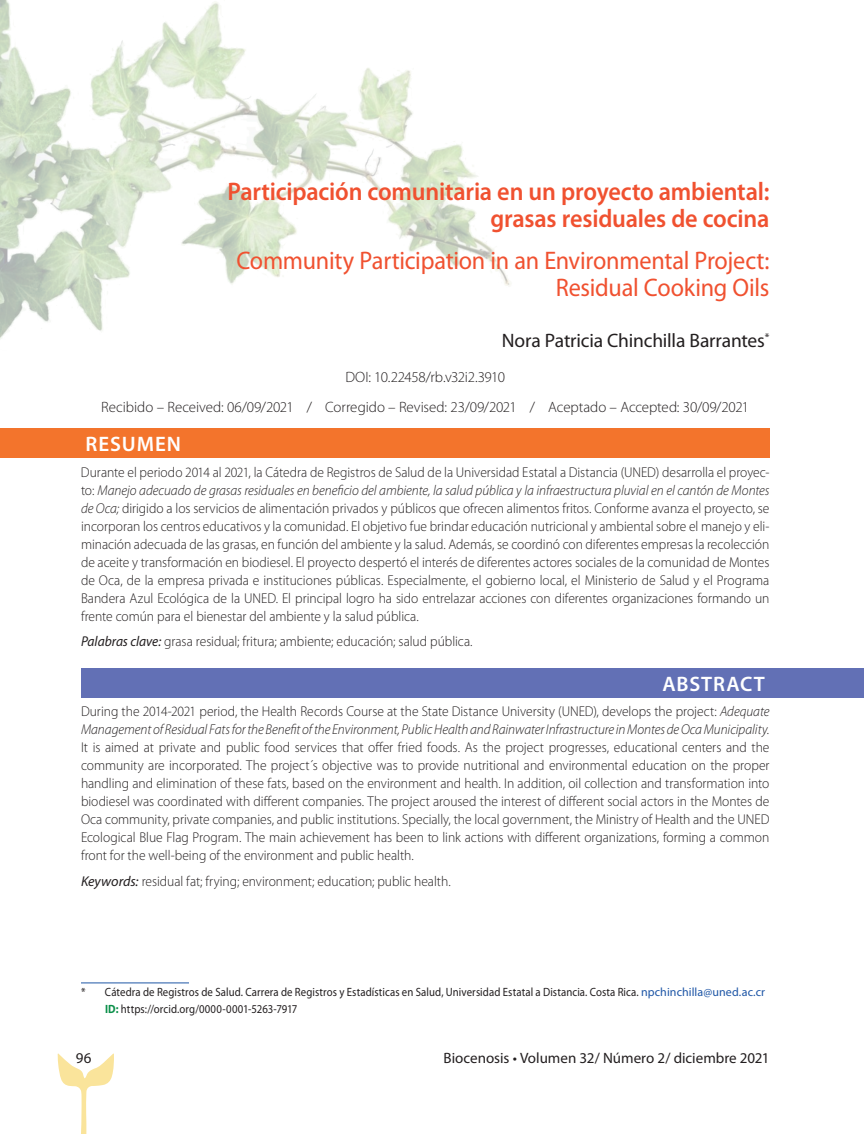
<style>
.page{position:relative;width:864px;height:1134px;background:#fff}
.page>*{position:absolute;margin:0;border:0;box-sizing:border-box;transform-origin:0 0}
.t1{font:600 25.5px/27px "Myriad Pro";letter-spacing:-.01em;color:#f05130;text-align:right;scale:.95 1}
.t2{font:25.5px/27px "Myriad Pro";letter-spacing:-.01em;color:#f05130;text-align:right;scale:.95 1}
.t3{font:600 21px "Myriad Pro";letter-spacing:.045em;color:#fff}
.t4{font:19.5px "Myriad Pro";letter-spacing:-.01em;color:#231f20}
.t5{font:300 15px/30px "Myriad Pro";letter-spacing:-.005em;color:#231f20;text-align:center}
.t6{font:15px "Myriad Pro";color:#231f20}
.t7{font:300 14.25px/18px "Myriad Pro";color:#231f20;text-align:justify;scale:.95 1}
.t8{font:italic 300 14.25px/18px "Myriad Pro";letter-spacing:-.005em;color:#231f20;scale:.95 1}
.t9{font:12px/16.5px "Myriad Pro";letter-spacing:.005em;color:#231f20;scale:.9 1}
.s1{font-style:italic}
.s2{font-weight:400;font-style:italic}
.s3{font-style:normal}
.s4{color:#1e56a6}
.s5{font-weight:700;color:#0b8f49}
</style>
<div class="page">
<div style="left:81px;top:668px;width:783px;height:30px;background:#6270b5"></div>
<svg style="left:57px;top:1053px;width:57px;height:81px"></svg>
<img style="left:0;top:0;width:511px;height:339px">
<div style="left:0;top:428px;width:770px;height:30px;background:#f3742c"></div>
<hr style="left:81px;top:983px;width:108px;height:1px;background:#1e56a6">
<h1 class="t1" style="left:227px;top:179px;width:572px">Participación comunitaria en un proyecto ambiental: grasas residuales de cocina</h1>
<h1 class="t2" style="left:236px;top:248px;width:563px">Community Participation in an Environmental Project:<br>Residual Cooking Oils</h1>
<h3 class="t4" style="left:502px;top:330px;width:269px">Nora Patricia Chinchilla Barrantes<sup>*</sup></h3>
<p class="t5" style="left:101px;top:362px;width:649px">DOI: 10.22458/rb.v32i2.3910<br>Recibido – Received: 06/09/2021 / Corregido – Revised: 23/09/2021 / Aceptado – Accepted: 30/09/2021</p>
<h2 class="t3" style="left:86px;top:432px;width:97px">RESUMEN</h2>
<p class="t7" style="left:81px;top:463px;width:726px">Durante el periodo 2014 al 2021, la Cátedra de Registros de Salud de la Universidad Estatal a Distancia (UNED) desarrolla el proyec&shy;to: <span class="s1">Manejo adecuado de grasas residuales en beneficio del ambiente, la salud pública y la infraestructura pluvial en el cantón de Montes de Oca;</span> dirigido a los servicios de alimentación privados y públicos que ofrecen alimentos fritos. Conforme avanza el proyecto, se incorporan los centros educativos y la comunidad. El objetivo fue brindar educación nutricional y ambiental sobre el manejo y eli&shy;minación adecuada de las grasas, en función del ambiente y la salud. Además, se coordinó con diferentes empresas la recolección de aceite y transformación en biodiesel. El proyecto despertó el interés de diferentes actores sociales de la comunidad de Montes de Oca, de la empresa privada e instituciones públicas. Especialmente, el gobierno local, el Ministerio de Salud y el Programa Bandera Azul Ecológica de la UNED. El principal logro ha sido entrelazar acciones con diferentes organizaciones formando un frente común para el bienestar del ambiente y la salud pública.</p>
<p class="t7" style="left:81px;top:633px;width:414px"><span class="s2">Palabras clave:</span> grasa residual; fritura; ambiente; educación; salud pública.</p>
<h2 class="t3" style="left:662px;top:672px;width:104px">ABSTRACT</h2>
<p class="t8" style="left:81px;top:703px;width:726px"><span class="s3">During the 2014-2021 period, the Health Records Course at the State Distance University (UNED), develops the project:</span> Adequate<br>Management of Residual Fats for the Benefit of the Environment, Public Health and Rainwater Infrastructure in Montes de Oca Municipality.</p>
<p class="t7" style="left:81px;top:739px;width:726px">It is aimed at private and public food services that offer fried foods. As the project progresses, educational centers and the community are incorporated. The project´s objective was to provide nutritional and environmental education on the proper handling and elimination of these fats, based on the environment and health. In addition, oil collection and transformation into biodiesel was coordinated with different companies. The project aroused the interest of different social actors in the Montes de Oca community, private companies, and public institutions. Specially, the local government, the Ministry of Health and the UNED Ecological Blue Flag Program. The main achievement has been to link actions with different organizations, forming a common front for the well-being of the environment and public health.</p>
<p class="t7" style="left:81px;top:872px;width:391px"><span class="s2">Keywords:</span> residual fat; frying; environment; education; public health.</p>
<p class="t9" style="left:105px;top:984px;width:735px;text-indent:-24px">* Cátedra de Registros de Salud. Carrera de Registros y Estadísticas en Salud, Universidad Estatal a Distancia. Costa Rica. <span class="s4">npchinchilla@uned.ac.cr<br></span><span class="s5">ID:</span> https://orcid.org/0000-0001-5263-7917</p>
<p class="t6" style="left:76px;top:1050px;width:17px">96</p>
<p class="t6" style="left:444px;top:1050px;width:327px">Biocenosis • Volumen 32/ Número 2/ diciembre 2021</p>
</div>
